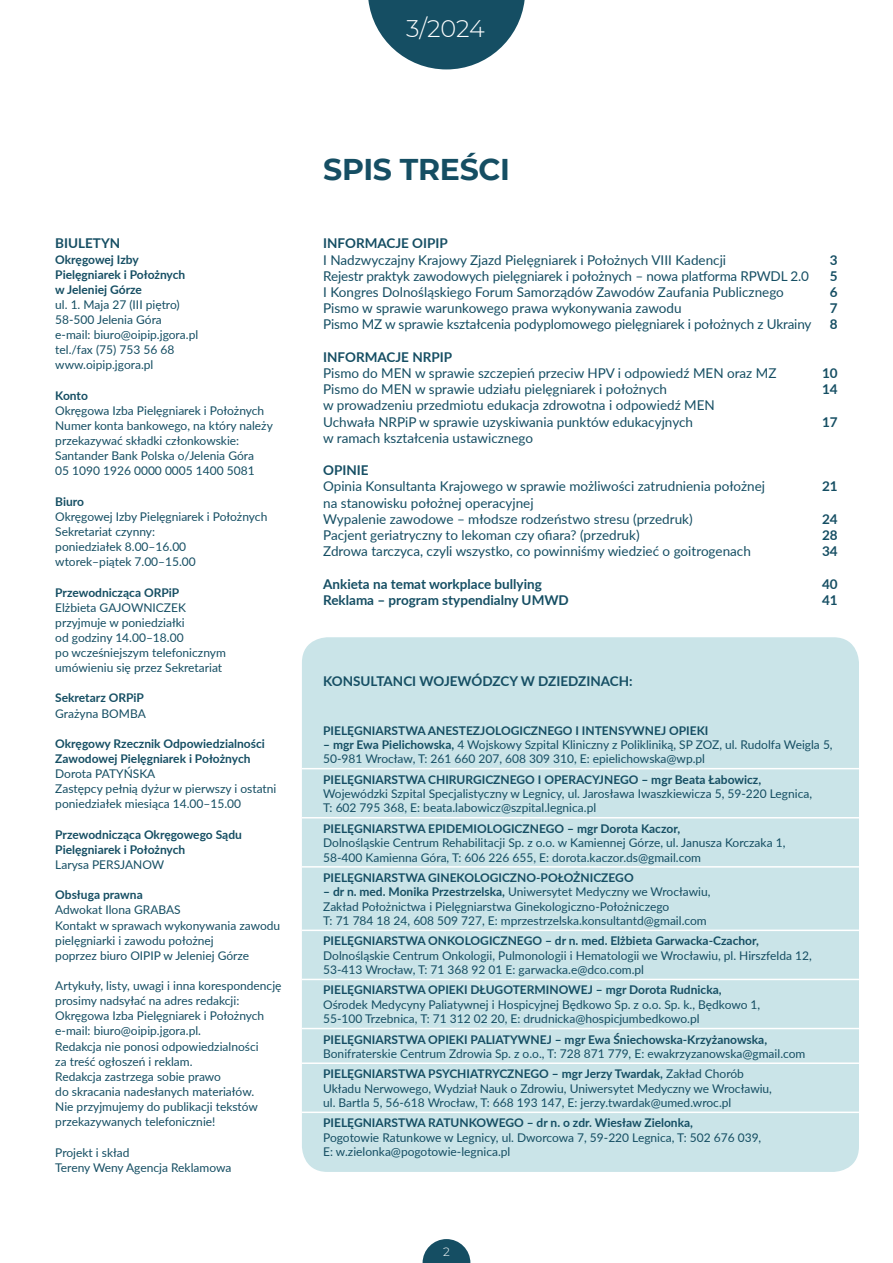
<style>
.page{position:relative;width:893px;height:1263px;background:#fff}
.page>*{position:absolute;margin:0;border:0;box-sizing:border-box;transform-origin:0 0}
.t1{font:700 30px "Montserrat";letter-spacing:-.01em;color:#154e63}
.t2{font:300 24px "Montserrat";color:#fff}
.t3{font:13.5px/16.2px "Lato";color:#154e63}
.t4{font:700 13.5px "Lato";color:#154e63}
.t5{font:12px/15.1px "Lato";color:#154e63}
.t6{font:700 12px/15.1px "Lato";color:#154e63}
.t7{font:300 12px "Montserrat";color:#fff}
.s1{font-weight:700}
</style>
<div class="page">
<div style="left:302px;top:637px;width:557px;height:535px;background:#cae4e8;border-radius:26px"></div>
<hr style="left:302px;top:768px;width:557px;height:1px;background:#fff">
<hr style="left:302px;top:817px;width:557px;height:1px;background:#fff">
<hr style="left:302px;top:866px;width:557px;height:1px;background:#fff">
<hr style="left:302px;top:929px;width:557px;height:2px;background:#fff">
<hr style="left:302px;top:979px;width:557px;height:1px;background:#fff">
<hr style="left:302px;top:1028px;width:557px;height:1px;background:#fff">
<hr style="left:302px;top:1062px;width:557px;height:2px;background:#fff">
<hr style="left:302px;top:1111px;width:557px;height:2px;background:#fff">
<svg style="left:423px;top:1239px;width:47px;height:24px"></svg>
<svg style="left:368px;top:0;width:157px;height:69px"></svg>
<h2 class="t2" style="left:406px;top:12px;width:80px">3/2024</h2>
<p class="t4" style="left:55px;top:234px;width:66px">BIULETYN</p>
<p class="t6" style="left:55px;top:251px;width:132px">Okręgowej Izby<br>Pielęgniarek i Położnych w Jeleniej Górze</p>
<p class="t5" style="left:55px;top:296px;width:144px">ul. 1. Maja 27 (III piętro)<br>58-500 Jelenia Góra e-mail: biuro@oipip.jgora.pl tel./fax (75) 753 56 68 www.oipip.jgora.pl</p>
<p class="t6" style="left:55px;top:387px;width:34px">Konto</p>
<p class="t5" style="left:55px;top:402px;width:219px">Okręgowa Izba Pielęgniarek i Położnych Numer konta bankowego, na który należy przekazywać składki członkowskie:<br>Santander Bank Polska o/Jelenia Góra<br>05 1090 1926 0000 0005 1400 5081</p>
<p class="t6" style="left:55px;top:493px;width:30px">Biuro</p>
<p class="t5" style="left:55px;top:508px;width:214px">Okręgowej Izby Pielęgniarek i Położnych<br>Sekretariat czynny:<br>poniedziałek 8.00–16.00<br>wtorek–piątek 7.00–15.00</p>
<p class="t6" style="left:55px;top:584px;width:125px">Przewodnicząca ORPiP</p>
<p class="t5" style="left:55px;top:599px;width:172px">Elżbieta GAJOWNICZEK przyjmuje w poniedziałki<br>od godziny 14.00–18.00<br>po wcześniejszym telefonicznym umówieniu się przez Sekretariat</p>
<p class="t6" style="left:55px;top:690px;width:90px">Sekretarz ORPiP</p>
<p class="t5" style="left:55px;top:705px;width:92px">Grażyna BOMBA</p>
<p class="t6" style="left:55px;top:735px;width:211px">Okręgowy Rzecznik Odpowiedzialności<br>Zawodowej Pielęgniarek i Położnych</p>
<p class="t5" style="left:55px;top:766px;width:223px">Dorota PATYŃSKA<br>Zastępcy pełnią dyżur w pierwszy i ostatni poniedziałek miesiąca 14.00–15.00</p>
<p class="t6" style="left:55px;top:826px;width:188px">Przewodnicząca Okręgowego Sądu<br>Pielęgniarek i Położnych</p>
<p class="t5" style="left:55px;top:856px;width:111px">Larysa PERSJANOW</p>
<p class="t6" style="left:55px;top:887px;width:89px">Obsługa prawna</p>
<p class="t5" style="left:55px;top:902px;width:227px">Adwokat Ilona GRABAS<br>Kontakt w sprawach wykonywania zawodu pielęgniarki i zawodu położnej<br>poprzez biuro OIPIP w Jeleniej Górze</p>
<p class="t5" style="left:55px;top:978px;width:228px">Artykuły, listy, uwagi i inna korespondencję prosimy nadsyłać na adres redakcji:<br>Okręgowa Izba Pielęgniarek i Położnych e-mail: biuro@oipip.jgora.pl.<br>Redakcja nie ponosi odpowiedzialności<br>za treść ogłoszeń i reklam.<br>Redakcja zastrzega sobie prawo<br>do skracania nadesłanych materiałów.<br>Nie przyjmujemy do publikacji tekstów przekazywanych telefonicznie!</p>
<p class="t5" style="left:55px;top:1144px;width:178px">Projekt i skład<br>Tereny Weny Agencja Reklamowa</p>
<h1 class="t1" style="left:323px;top:148px;width:188px">SPIS TREŚCI</h1>
<p class="t4" style="left:323px;top:234px;width:126px">INFORMACJE OIPIP</p>
<p class="t3" style="left:323px;top:251px;width:404px">I Nadzwyczajny Krajowy Zjazd Pielęgniarek i Położnych VIII Kadencji</p>
<p class="t4" style="left:830px;top:250px;width:9px">3</p>
<p class="t3" style="left:323px;top:267px;width:487px">Rejestr praktyk zawodowych pielęgniarek i położnych – nowa platforma RPWDL 2.0</p>
<p class="t4" style="left:830px;top:266px;width:9px">5</p>
<p class="t3" style="left:323px;top:283px;width:462px">I Kongres Dolnośląskiego Forum Samorządów Zawodów Zaufania Publicznego</p>
<p class="t4" style="left:830px;top:282px;width:9px">6</p>
<p class="t3" style="left:323px;top:300px;width:360px">Pismo w sprawie warunkowego prawa wykonywania zawodu</p>
<p class="t4" style="left:830px;top:298px;width:9px">7</p>
<p class="t3" style="left:323px;top:316px;width:490px">Pismo MZ w sprawie kształcenia podyplomowego pielęgniarek i położnych z Ukrainy</p>
<p class="t4" style="left:830px;top:315px;width:9px">8</p>
<p class="t4" style="left:323px;top:347px;width:130px">INFORMACJE NRPIP</p>
<p class="t3" style="left:323px;top:364px;width:455px">Pismo do MEN w sprawie szczepień przeciw HPV i odpowiedź MEN oraz MZ</p>
<p class="t4" style="left:822px;top:363px;width:17px">10</p>
<p class="t3" style="left:323px;top:381px;width:345px">Pismo do MEN w sprawie udziału pielęgniarek i położnych</p>
<p class="t4" style="left:822px;top:379px;width:17px">14</p>
<p class="t3" style="left:323px;top:397px;width:393px">w prowadzeniu przedmiotu edukacja zdrowotna i odpowiedź MEN<br>Uchwała NRPiP w sprawie uzyskiwania punktów edukacyjnych</p>
<p class="t4" style="left:822px;top:412px;width:17px">17</p>
<p class="t3" style="left:323px;top:429px;width:211px">w ramach kształcenia ustawicznego</p>
<p class="t4" style="left:323px;top:460px;width:47px">OPINIE</p>
<p class="t3" style="left:323px;top:478px;width:443px">Opinia Konsultanta Krajowego w sprawie możliwości zatrudnienia położnej</p>
<p class="t4" style="left:822px;top:477px;width:17px">21</p>
<p class="t3" style="left:323px;top:494px;width:371px">na stanowisku położnej operacyjnej<br>Wypalenie zawodowe – młodsze rodzeństwo stresu (przedruk)</p>
<p class="t4" style="left:822px;top:509px;width:17px">24</p>
<p class="t3" style="left:323px;top:526px;width:318px">Pacjent geriatryczny to lekoman czy ofiara? (przedruk)</p>
<p class="t4" style="left:822px;top:525px;width:17px">28</p>
<p class="t3" style="left:323px;top:543px;width:429px">Zdrowa tarczyca, czyli wszystko, co powinniśmy wiedzieć o goitrogenach</p>
<p class="t4" style="left:822px;top:541px;width:17px">34</p>
<p class="t4" style="left:323px;top:574px;width:220px">Ankieta na temat workplace bullying</p>
<p class="t4" style="left:822px;top:574px;width:17px">40</p>
<p class="t4" style="left:323px;top:590px;width:247px">Reklama – program stypendialny UMWD</p>
<p class="t4" style="left:822px;top:590px;width:17px">41</p>
<p class="t4" style="left:323px;top:672px;width:311px">KONSULTANCI WOJEWÓDZCY W DZIEDZINACH:</p>
<p class="t6" style="left:323px;top:722px;width:387px">PIELĘGNIARSTWA ANESTEZJOLOGICZNEGO I INTENSYWNEJ OPIEKI</p>
<p class="t5" style="left:323px;top:737px;width:511px;line-height:14.4px"><span class="s1">– mgr Ewa Pielichowska,</span> 4 Wojskowy Szpital Kliniczny z Polikliniką, SP ZOZ, ul. Rudolfa Weigla 5,<br>50-981 Wrocław, T: 261 660 207, 608 309 310, E: epielichowska@wp.pl</p>
<p class="t6" style="left:323px;top:771px;width:440px">PIELĘGNIARSTWA CHIRURGICZNEGO I OPERACYJNEGO – mgr Beata Łabowicz,</p>
<p class="t5" style="left:323px;top:786px;width:490px;line-height:14.4px">Wojewódzki Szpital Specjalistyczny w Legnicy, ul. Jarosława Iwaszkiewicza 5, 59-220 Legnica,<br>T: 602 795 368, E: beata.labowicz@szpital.legnica.pl</p>
<p class="t6" style="left:323px;top:820px;width:358px">PIELĘGNIARSTWA EPIDEMIOLOGICZNEGO – mgr Dorota Kaczor,</p>
<p class="t5" style="left:323px;top:835px;width:464px;line-height:14.4px">Dolnośląskie Centrum Rehabilitacji Sp. z o.o. w Kamiennej Górze, ul. Janusza Korczaka 1,<br>58-400 Kamienna Góra, T: 606 226 655, E: dorota.kaczor.ds@gmail.com</p>
<p class="t6" style="left:323px;top:869px;width:312px">PIELĘGNIARSTWA GINEKOLOGICZNO-POŁOŻNICZEGO</p>
<p class="t5" style="left:323px;top:884px;width:389px;line-height:14.4px"><span class="s1">– dr n. med. Monika Przestrzelska,</span> Uniwersytet Medyczny we Wrocławiu,<br>Zakład Położnictwa i Pielęgniarstwa Ginekologiczno-Położniczego<br>T: 71 784 18 24, 608 509 727, E: mprzestrzelska.konsultantd@gmail.com</p>
<p class="t6" style="left:323px;top:933px;width:437px">PIELĘGNIARSTWA ONKOLOGICZNEGO – dr n. med. Elżbieta Garwacka-Czachor,</p>
<p class="t5" style="left:323px;top:948px;width:490px;line-height:14.4px">Dolnośląskie Centrum Onkologii, Pulmonologii i Hematologii we Wrocławiu, pl. Hirszfelda 12,<br>53-413 Wrocław, T: 71 368 92 01 E: garwacka.e@dco.com.pl</p>
<p class="t6" style="left:323px;top:982px;width:400px">PIELĘGNIARSTWA OPIEKI DŁUGOTERMINOWEJ – mgr Dorota Rudnicka,</p>
<p class="t5" style="left:323px;top:997px;width:439px;line-height:14.4px">Ośrodek Medycyny Paliatywnej i Hospicyjnej Będkowo Sp. z o.o. Sp. k., Będkowo 1,<br>55-100 Trzebnica, T: 71 312 02 20, E: drudnicka@hospicjumbedkowo.pl</p>
<p class="t6" style="left:323px;top:1031px;width:445px">PIELĘGNIARSTWA OPIEKI PALIATYWNEJ – mgr Ewa Śniechowska-Krzyżanowska,</p>
<p class="t5" style="left:323px;top:1043px;width:484px;line-height:20.2px">Bonifraterskie Centrum Zdrowia Sp. z o.o., T: 728 871 779, E: ewakrzyzanowska@gmail.com<br><span class="s1">PIELĘGNIARSTWA PSYCHIATRYCZNEGO – mgr Jerzy Twardak,</span> Zakład Chorób</p>
<p class="t5" style="left:323px;top:1080px;width:450px;line-height:14.4px">Układu Nerwowego, Wydział Nauk o Zdrowiu, Uniwersytet Medyczny we Wrocławiu, ul. Bartla 5, 56-618 Wrocław, T: 668 193 147, E: jerzy.twardak@umed.wroc.pl</p>
<p class="t6" style="left:323px;top:1115px;width:371px">PIELĘGNIARSTWA RATUNKOWEGO – dr n. o zdr. Wiesław Zielonka,</p>
<p class="t5" style="left:323px;top:1130px;width:440px;line-height:14.4px">Pogotowie Ratunkowe w Legnicy, ul. Dworcowa 7, 59-220 Legnica, T: 502 676 039,<br>E: w.zielonka@pogotowie-legnica.pl</p>
<p class="t7" style="left:443px;top:1244px;width:8px">2</p>
</div>
